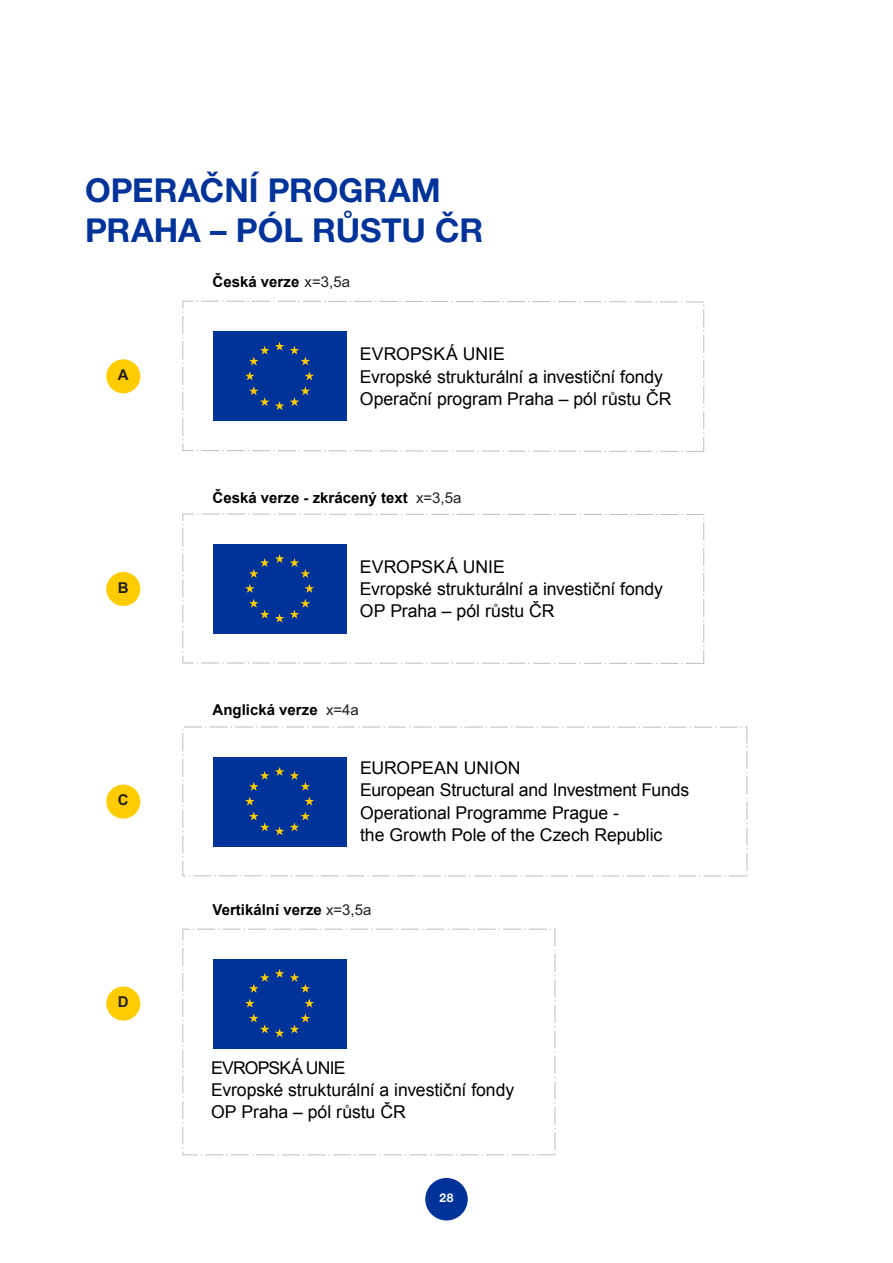
<style>
.page{position:relative;width:893px;height:1263px;background:#fff}
.page>*{position:absolute;margin:0;border:0;box-sizing:border-box;transform-origin:0 0}
.t1{font:700 33px/39.6px "Helvetica Neue";color:#039}
.t2{font:17.7px/22.4px "Arial MT3";letter-spacing:-.005em;color:#000}
.t3{font:17.7px "Arial MT4";color:#000}
.t4{font:17.7px "Arial MT4";letter-spacing:-.045em;color:#000}
.t5{font:15px "Arial Bold MT3";color:#000}
.t6{font:15px "Arial MT4";color:#231f20}
.t7{font:15px "Arial Bold MT4";color:#231f20}
.t8{font:700 12px "Helvetica Neue";color:#fff}
.s1{font-family:"Arial MT4";color:#231f20}
</style>
<div class="page">
<svg style="left:182px;top:301px;width:522px;height:151px"></svg>
<svg style="left:182px;top:514px;width:522px;height:150px"></svg>
<div style="left:183px;top:727px;width:564px;height:149px;border:1px dashed #bcbec0"></div>
<div style="left:106px;top:572px;width:34px;height:34px;background:#fc0;border-radius:50%"></div>
<div style="left:106px;top:359px;width:34px;height:34px;background:#fc0;border-radius:50%"></div>
<div style="left:106px;top:784px;width:34px;height:35px;background:#fc0;border-radius:50%"></div>
<div style="left:106px;top:986px;width:34px;height:34px;background:#fc0;border-radius:50%"></div>
<div style="left:209px;top:540px;width:141px;height:97px;background:#fff"></div>
<div style="left:213px;top:544px;width:134px;height:89px;background:#039"></div>
<svg style="left:275px;top:614px;width:9px;height:8px"></svg>
<svg style="left:305px;top:584px;width:9px;height:9px"></svg>
<svg style="left:245px;top:584px;width:10px;height:9px"></svg>
<svg style="left:275px;top:554px;width:9px;height:9px"></svg>
<svg style="left:249px;top:558px;width:20px;height:20px"></svg>
<svg style="left:290px;top:558px;width:20px;height:20px"></svg>
<svg style="left:290px;top:599px;width:20px;height:20px"></svg>
<svg style="left:249px;top:599px;width:20px;height:20px"></svg>
<div style="left:213px;top:959px;width:134px;height:89px;background:#039"></div>
<svg style="left:275px;top:1028px;width:9px;height:9px"></svg>
<svg style="left:305px;top:999px;width:9px;height:8px"></svg>
<svg style="left:245px;top:999px;width:10px;height:8px"></svg>
<svg style="left:275px;top:969px;width:9px;height:9px"></svg>
<svg style="left:249px;top:973px;width:20px;height:20px"></svg>
<svg style="left:290px;top:973px;width:20px;height:20px"></svg>
<svg style="left:290px;top:1013px;width:20px;height:20px"></svg>
<svg style="left:249px;top:1013px;width:20px;height:20px"></svg>
<div style="left:209px;top:328px;width:141px;height:97px;background:#fff"></div>
<div style="left:213px;top:332px;width:134px;height:89px;background:#039"></div>
<svg style="left:275px;top:401px;width:9px;height:9px"></svg>
<svg style="left:305px;top:371px;width:9px;height:9px"></svg>
<svg style="left:245px;top:371px;width:10px;height:9px"></svg>
<svg style="left:275px;top:342px;width:9px;height:9px"></svg>
<svg style="left:249px;top:346px;width:20px;height:19px"></svg>
<svg style="left:290px;top:346px;width:20px;height:19px"></svg>
<svg style="left:290px;top:386px;width:20px;height:20px"></svg>
<svg style="left:249px;top:386px;width:20px;height:20px"></svg>
<div style="left:213px;top:757px;width:134px;height:89px;background:#039"></div>
<svg style="left:275px;top:826px;width:9px;height:9px"></svg>
<svg style="left:275px;top:767px;width:9px;height:9px"></svg>
<svg style="left:249px;top:771px;width:20px;height:20px"></svg>
<svg style="left:290px;top:771px;width:20px;height:20px"></svg>
<svg style="left:290px;top:797px;width:24px;height:34px"></svg>
<svg style="left:245px;top:797px;width:24px;height:34px"></svg>
<div style="left:183px;top:929px;width:372px;height:226px;border:1px dashed #bcbec0"></div>
<div style="left:425px;top:1178px;width:43px;height:42px;background:#039;border-radius:50%"></div>
<h1 class="t1" style="left:85px;top:172px;width:400px">OPERAČNÍ PROGRAM<br>PRAHA – PÓL RŮSTU ČR</h1>
<p class="t7" style="left:118px;top:365px;width:12px">A</p>
<p class="t7" style="left:118px;top:577px;width:12px">B</p>
<p class="t7" style="left:118px;top:790px;width:12px">C</p>
<p class="t7" style="left:118px;top:992px;width:12px">D</p>
<p class="t5" style="left:213px;top:272px;width:139px">Česká verze <span class="s1">x=3,5a</span></p>
<p class="t3" style="left:360px;top:342px;width:146px">EVROPSKÁ UNIE</p>
<p class="t2" style="left:360px;top:387px;width:313px">Operační program Praha – pól růstu ČR</p>
<p class="t2" style="left:360px;top:365px;width:305px">Evropské strukturální a investiční fondy</p>
<p class="t5" style="left:213px;top:487px;width:197px">Česká verze - zkrácený text</p>
<p class="t6" style="left:416px;top:487px;width:47px">x=3,5a</p>
<p class="t3" style="left:360px;top:555px;width:146px">EVROPSKÁ UNIE</p>
<p class="t2" style="left:360px;top:600px;width:196px">OP Praha – pól růstu ČR</p>
<p class="t2" style="left:360px;top:578px;width:305px">Evropské strukturální a investiční fondy</p>
<p class="t5" style="left:213px;top:699px;width:107px">Anglická verze</p>
<p class="t6" style="left:326px;top:700px;width:34px">x=4a</p>
<p class="t3" style="left:360px;top:756px;width:162px">EUROPEAN UNION</p>
<p class="t2" style="left:360px;top:779px;width:331px">European Structural and Investment Funds<br>Operational Programme Prague -</p>
<p class="t2" style="left:360px;top:824px;width:304px">the Growth Pole of the Czech Republic</p>
<p class="t5" style="left:213px;top:899px;width:160px">Vertikální verze <span class="s1">x=3,5a</span></p>
<p class="t4" style="left:211px;top:1056px;width:136px">EVROPSKÁ UNIE</p>
<p class="t2" style="left:211px;top:1101px;width:196px">OP Praha – pól růstu ČR</p>
<p class="t2" style="left:211px;top:1079px;width:305px">Evropské strukturální a investiční fondy</p>
<p class="t8" style="left:440px;top:1189px;width:15px">28</p>
</div>
